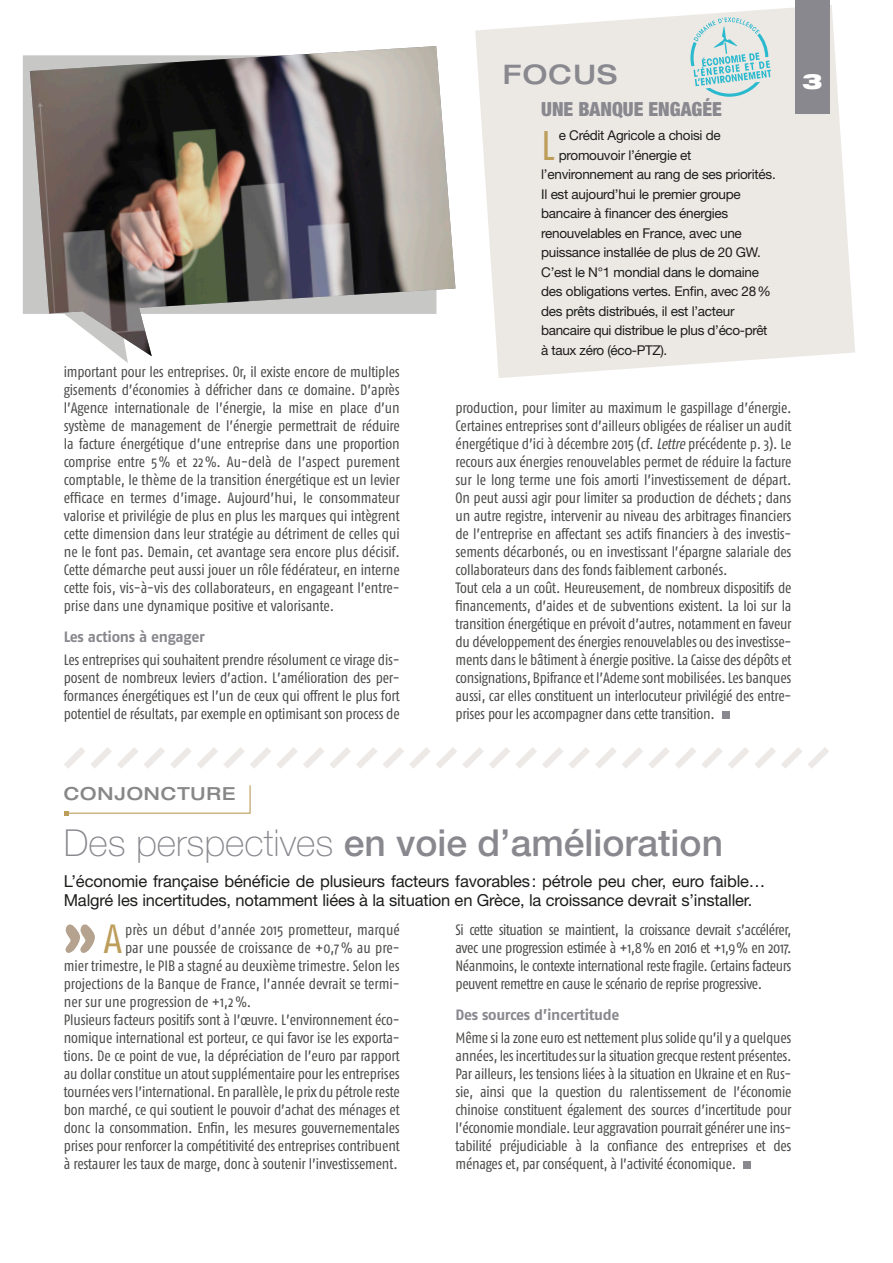
<style>
.page{position:relative;width:893px;height:1263px;background:#fff}
.page>*{position:absolute;margin:0;border:0;box-sizing:border-box;transform-origin:0 0}
.t1{font:41.4px "Fago Co";color:#bd9d5a}
.t2{font:40.65px "Fago Co";color:#bd9d5a}
.t3{font:500 37.2px "Helvetica Neue LT Std";color:#88888e}
.t4{font:500 expanded 27px "Helvetica Neue LT Std";letter-spacing:.05em;color:#88888e}
.t5{font:900 expanded 21px "Helvetica Neue LT Std";color:#fff}
.t6{font:900 condensed 19.5px "Helvetica Neue LT Std";color:#88888e}
.t7{font:500 expanded 18px "Helvetica Neue LT Std";letter-spacing:.05em;color:#878787}
.t8{font:16.5px/19.5px "Helvetica Neue LT Std";letter-spacing:-.01em;color:#1d1d1b}
.t9{font:15px/18px "Fago Co";letter-spacing:-.015em;color:#4b4b4a;text-align:justify}
.t10{font:700 15px "Fago No";letter-spacing:-.025em;color:#88888e}
.t11{font:13.5px "Helvetica Neue LT Std";letter-spacing:-.02em;color:#1d1d1b}
.s1{font-style:italic}
.s2{font-weight:100}
</style>
<div class="page">
<div style="left:722px;top:711px;width:8px;height:8px;background:#88888e"></div>
<svg style="left:23px;top:55px;width:129px;height:308px;fill:#c7c7c6"></svg>
<img style="left:30px;top:46px;width:425px;height:310px">
<svg style="left:475px;top:5px;width:380px;height:373px;background:#eeebe8"></svg>
<div style="left:795px;top:0;width:34px;height:113px;background:#88888e"></div>
<svg style="left:64px;top:747px;width:765px;height:22px"></svg>
<div style="left:743px;top:1161px;width:8px;height:8px;background:#88888e"></div>
<svg style="left:66px;top:924px;width:29px;height:29px"></svg>
<svg style="left:64px;top:785px;width:187px;height:30px"></svg>
<svg style="left:690px;top:17px;width:81px;height:80px;background:#c4dee0"></svg>
<h3 class="t4" style="left:503px;top:58px;width:116px">FOCUS</h3>
<h3 class="t5" style="left:802px;top:68px;width:22px">3</h3>
<p class="t9" style="left:64px;top:363px;width:338px">important pour les entreprises. Or, il existe encore de multiples gisements d’économies à défricher dans ce domaine. D’après l’Agence internationale de l’énergie, la mise en place d’un système de management de l’énergie permettrait de réduire la facture énergétique d’une entreprise dans une proportion comprise entre 5% et 22%. Au-delà de l’aspect purement comptable, le thème de la transition énergétique est un levier efficace en termes d’image. Aujourd’hui, le consommateur valorise et privilégie de plus en plus les marques qui intègrent cette dimension dans leur stratégie au détriment de celles qui ne le font pas. Demain, cet avantage sera encore plus décisif.<br>Cette démarche peut aussi jouer un rôle fédérateur, en interne cette fois, vis-à-vis des collaborateurs, en engageant l’entre&shy;prise dans une dynamique positive et valorisante.</p>
<p class="t10" style="left:64px;top:628px;width:143px">Les actions à engager</p>
<p class="t9" style="left:64px;top:651px;width:338px">Les entreprises qui souhaitent prendre résolument ce virage dis&shy;posent de nombreux leviers d’action. L’amélioration des per&shy;formances énergétiques est l’un de ceux qui offrent le plus fort potentiel de résultats, par exemple en optimisant son process de</p>
<p class="t7" style="left:64px;top:782px;width:173px">CONJONCTURE</p>
<h3 class="t6" style="left:541px;top:97px;width:182px">UNE BANQUE ENGAGÉE</h3>
<h1 class="t1" style="left:541px;top:122px;width:15px">L</h1>
<p class="t11" style="left:559px;top:127px;width:163px">e Crédit Agricole a choisi de</p>
<p class="t11" style="left:559px;top:147px;width:134px">promouvoir l’énergie et</p>
<p class="t11" style="left:541px;top:166px;width:236px">l’environnement au rang de ses priorités.</p>
<p class="t11" style="left:541px;top:186px;width:201px">Il est aujourd’hui le premier groupe</p>
<p class="t11" style="left:541px;top:205px;width:189px">bancaire à financer des énergies</p>
<p class="t11" style="left:541px;top:225px;width:202px">renouvelables en France, avec une</p>
<p class="t11" style="left:541px;top:244px;width:221px">puissance installée de plus de 20 GW.</p>
<p class="t11" style="left:541px;top:264px;width:219px">C’est le N°1 mondial dans le domaine</p>
<p class="t11" style="left:541px;top:283px;width:231px">des obligations vertes. Enfin, avec 28%</p>
<p class="t11" style="left:541px;top:303px;width:195px">des prêts distribués, il est l’acteur</p>
<p class="t11" style="left:541px;top:322px;width:228px">bancaire qui distribue le plus d’éco-prêt</p>
<p class="t11" style="left:541px;top:342px;width:128px">à taux zéro (éco-PTZ).</p>
<p class="t9" style="left:455px;top:399px;width:338px;text-align:left">production, pour limiter au maximum le gaspillage d’énergie.<br>Certaines entreprises sont d’ailleurs obligées de réaliser un audit énergétique d’ici à décembre 2015 (cf. <span class="s1">Lettre</span> précédente p. 3). Le recours aux énergies renouvelables permet de réduire la facture sur le long terme une fois amorti l’investissement de départ.<br>On peut aussi agir pour limiter sa production de déchets; dans un autre registre, intervenir au niveau des arbitrages financiers de l’entreprise en affectant ses actifs financiers à des investis&shy;sements décarbonés, ou en investissant l’épargne salariale des collaborateurs dans des fonds faiblement carbonés.<br>Tout cela a un coût. Heureusement, de nombreux dispositifs de financements, d’aides et de subventions existent. La loi sur la transition énergétique en prévoit d’autres, notamment en faveur du développement des énergies renouvelables ou des investisse&shy;ments dans le bâtiment à énergie positive. La Caisse des dépôts et consignations, Bpifrance et l’Ademe sont mobilisées. Les banques aussi, car elles constituent un interlocuteur privilégié des entre&shy;prises pour les accompagner dans cette transition.</p>
<h3 class="t3" style="left:64px;top:820px;width:661px"><span class="s2">Des perspectives</span> en voie d’amélioration</h3>
<p class="t8" style="left:64px;top:871px;width:703px">L’économie française bénéficie de plusieurs facteurs favorables: pétrole peu cher, euro faible…<br>Malgré les incertitudes, notamment liées à la situation en Grèce, la croissance devrait s’installer.</p>
<h2 class="t2" style="left:103px;top:916px;width:20px">A</h2>
<p class="t9" style="left:125px;top:921px;width:276px">près un début d’année 2015 prometteur, marqué</p>
<p class="t9" style="left:125px;top:939px;width:276px">par une poussée de croissance de +0,7% au pre-</p>
<p class="t9" style="left:64px;top:957px;width:337px">mier trimestre, le PIB a stagné au deuxième trimestre. Selon les</p>
<p class="t9" style="left:64px;top:975px;width:337px">projections de la Banque de France, l’année devrait se termi-</p>
<p class="t9" style="left:64px;top:993px;width:189px">ner sur une progression de +1,2%.</p>
<p class="t9" style="left:64px;top:1011px;width:337px">Plusieurs facteurs positifs sont à l’œuvre. L’environnement éco-</p>
<p class="t9" style="left:64px;top:1029px;width:337px">nomique international est porteur, ce qui favor ise les exporta-</p>
<p class="t9" style="left:64px;top:1047px;width:338px">tions. De ce point de vue, la dépréciation de l’euro par rapport</p>
<p class="t9" style="left:64px;top:1065px;width:337px">au dollar constitue un atout supplémentaire pour les entreprises</p>
<p class="t9" style="left:64px;top:1083px;width:337px">tournées vers l’international. En parallèle, le prix du pétrole reste</p>
<p class="t9" style="left:64px;top:1101px;width:337px">bon marché, ce qui soutient le pouvoir d’achat des ménages et</p>
<p class="t9" style="left:64px;top:1119px;width:337px">donc la consommation. Enfin, les mesures gouvernementales</p>
<p class="t9" style="left:64px;top:1137px;width:338px">prises pour renforcer la compétitivité des entreprises contribuent</p>
<p class="t9" style="left:64px;top:1155px;width:335px">à restaurer les taux de marge, donc à soutenir l’investissement.</p>
<p class="t9" style="left:455px;top:921px;width:337px">Si cette situation se maintient, la croissance devrait s’accélérer, avec une progression estimée à +1,8% en 2016 et +1,9% en 2017.<br>Néanmoins, le contexte international reste fragile. Certains facteurs peuvent remettre en cause le scénario de reprise progressive.</p>
<p class="t10" style="left:455px;top:1006px;width:165px">Des sources d’incertitude</p>
<p class="t9" style="left:455px;top:1029px;width:337px">Même si la zone euro est nettement plus solide qu’il y a quelques années, les incertitudes sur la situation grecque restent présentes.<br>Par ailleurs, les tensions liées à la situation en Ukraine et en Rus&shy;sie, ainsi que la question du ralentissement de l’économie chinoise constituent également des sources d’incertitude pour l’économie mondiale. Leur aggravation pourrait générer une ins&shy;tabilité préjudiciable à la confiance des entreprises et des ménages et, par conséquent, à l’activité économique.</p>
</div>
